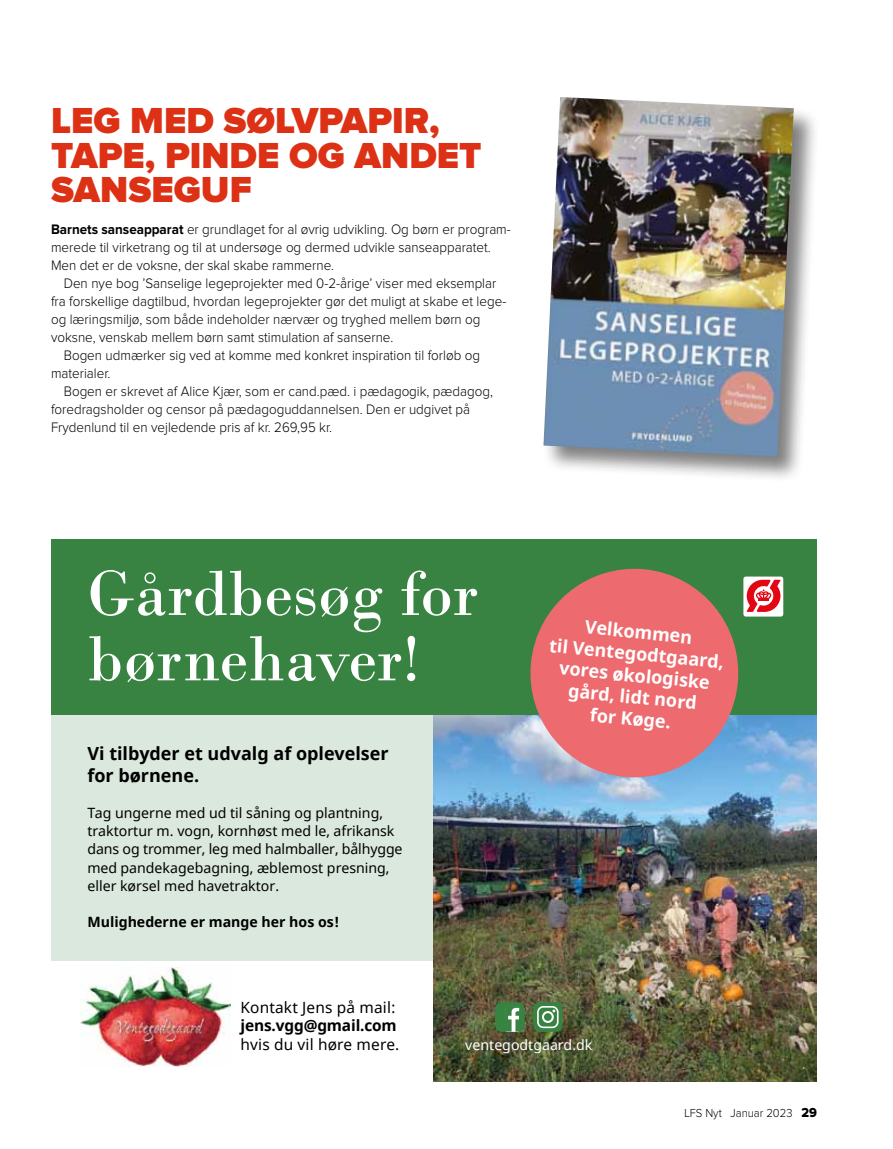
<style>
.page{position:relative;width:893px;height:1149px;background:#fff}
.page>*{position:absolute;margin:0;border:0;box-sizing:border-box;transform-origin:0 0}
.t1{font:67.05px/65.2px "Bodoni";color:#fff}
.t2{font:900 37.5px/34.5px "Proxima Nova";color:#dd3115}
.t3{font:700 18px/21.6px "Noto Sans";color:#fff;text-align:center}
.t4{font:700 18px/21.6px "Noto Sans";color:#000}
.t5{font:15.45px "Noto Sans";letter-spacing:.01em;color:#000}
.t6{font:700 15.45px "Noto Sans";letter-spacing:-.01em;color:#000}
.t7{font:300 14.25px/18px "Proxima Nova";color:#000;scale:.94 1}
.t8{font:14.25px/18px "Noto Sans";color:#000}
.t9{font:700 14.25px "Noto Sans";color:#000}
.t10{font:14.25px "Noto Sans";color:#fff}
.t11{font:300 12px "Proxima Nova";color:#000;scale:.94 1}
.s1{font-weight:700}
.s2{font-family:"Proxima Nova Extrabld";font-weight:400;font-size:13.5px}
</style>
<div class="page">
<div style="left:51px;top:715px;width:383px;height:244px;background:#dbe8dd"></div>
<div style="left:51px;top:539px;width:765px;height:176px;background:#388342"></div>
<img style="left:434px;top:715px;width:382px;height:365px">
<svg style="left:525px;top:568px;width:218px;height:214px;background:#c67876"></svg>
<img style="left:80px;top:967px;width:151px;height:99px">
<div style="left:743px;top:576px;width:40px;height:40px;background:#fff;border-radius:2px"></div>
<svg style="left:747px;top:579px;width:34px;height:32px"></svg>
<div style="left:533px;top:1001px;width:30px;height:30px;background:#388342;border-radius:6px"></div>
<svg style="left:537px;top:1006px;width:22px;height:21px"></svg>
<div style="left:495px;top:1001px;width:30px;height:30px;border:13px solid #388342"></div>
<svg style="left:505px;top:1005px;width:15px;height:26px"></svg>
<div style="left:542px;top:96px;width:278px;height:387px;background:#000;opacity:.5"></div>
<img style="left:543px;top:97px;width:251px;height:359px">
<h2 class="t2" style="left:51px;top:105px;width:432px">LEG MED SØLVPAPIR,<br>TAPE, PINDE OG ANDET<br>SANSEGUF</h2>
<p class="t7" style="left:51px;top:221px;width:491px"><span class="s1">Barnets sanseapparat</span> er grundlaget for al øvrig udvikling. Og børn er program&shy;merede til virketrang og til at undersøge og dermed udvikle sanseapparatet.<br>Men det er de voksne, der skal skabe rammerne.</p>
<p class="t7" style="left:64px;top:275px;width:462px">Den nye bog ’Sanselige legeprojekter med 0-2-årige’ viser med eksemplar</p>
<p class="t7" style="left:51px;top:293px;width:486px">fra forskellige dagtilbud, hvordan legeprojekter gør det muligt at skabe et lege-</p>
<p class="t7" style="left:51px;top:311px;width:458px">og læringsmiljø, som både indeholder nærvær og tryghed mellem børn og</p>
<p class="t7" style="left:51px;top:329px;width:366px">voksne, venskab mellem børn samt stimulation af sanserne.</p>
<p class="t7" style="left:64px;top:347px;width:444px">Bogen udmærker sig ved at komme med konkret inspiration til forløb og</p>
<p class="t7" style="left:51px;top:365px;width:65px">materialer.</p>
<p class="t7" style="left:64px;top:383px;width:458px">Bogen er skrevet af Alice Kjær, som er cand.pæd. i pædagogik, pædagog,</p>
<p class="t7" style="left:51px;top:401px;width:447px">foredragsholder og censor på pædagoguddannelsen. Den er udgivet på</p>
<p class="t7" style="left:51px;top:419px;width:301px">Frydenlund til en vejledende pris af kr. 269,95 kr.</p>
<h1 class="t1" style="left:87px;top:560px;width:392px">Gårdbesøg for børnehaver!</h1>
<p class="t4" style="left:87px;top:742px;width:303px">Vi tilbyder et udvalg af oplevelser for børnene.</p>
<p class="t8" style="left:87px;top:804px;width:317px">Tag ungerne med ud til såning og plantning, traktortur m. vogn, kornhøst med le, afrikansk dans og trommer, leg med halmballer, bålhygge med pandekagebagning, æblemost presning, eller kørsel med havetraktor.</p>
<p class="t9" style="left:87px;top:911px;width:254px">Mulighederne er mange her hos os!</p>
<p class="t3" style="left:553px;top:612px;width:177px;rotate:6deg">Velkommen<br>til Ventegodtgaard, vores økologiske gård, lidt nord<br>for Køge.</p>
<p class="t5" style="left:241px;top:996px;width:157px">Kontakt Jens på mail:</p>
<p class="t6" style="left:241px;top:1014px;width:158px">jens.vgg@gmail.com</p>
<p class="t5" style="left:241px;top:1033px;width:160px">hvis du vil høre mere.</p>
<p class="t10" style="left:465px;top:1034px;width:129px">ventegodtgaard.dk</p>
<p class="t11" style="left:684px;top:1107px;width:143px">LFS Nyt Januar 2023 <span class="s2">29</span></p>
</div>
